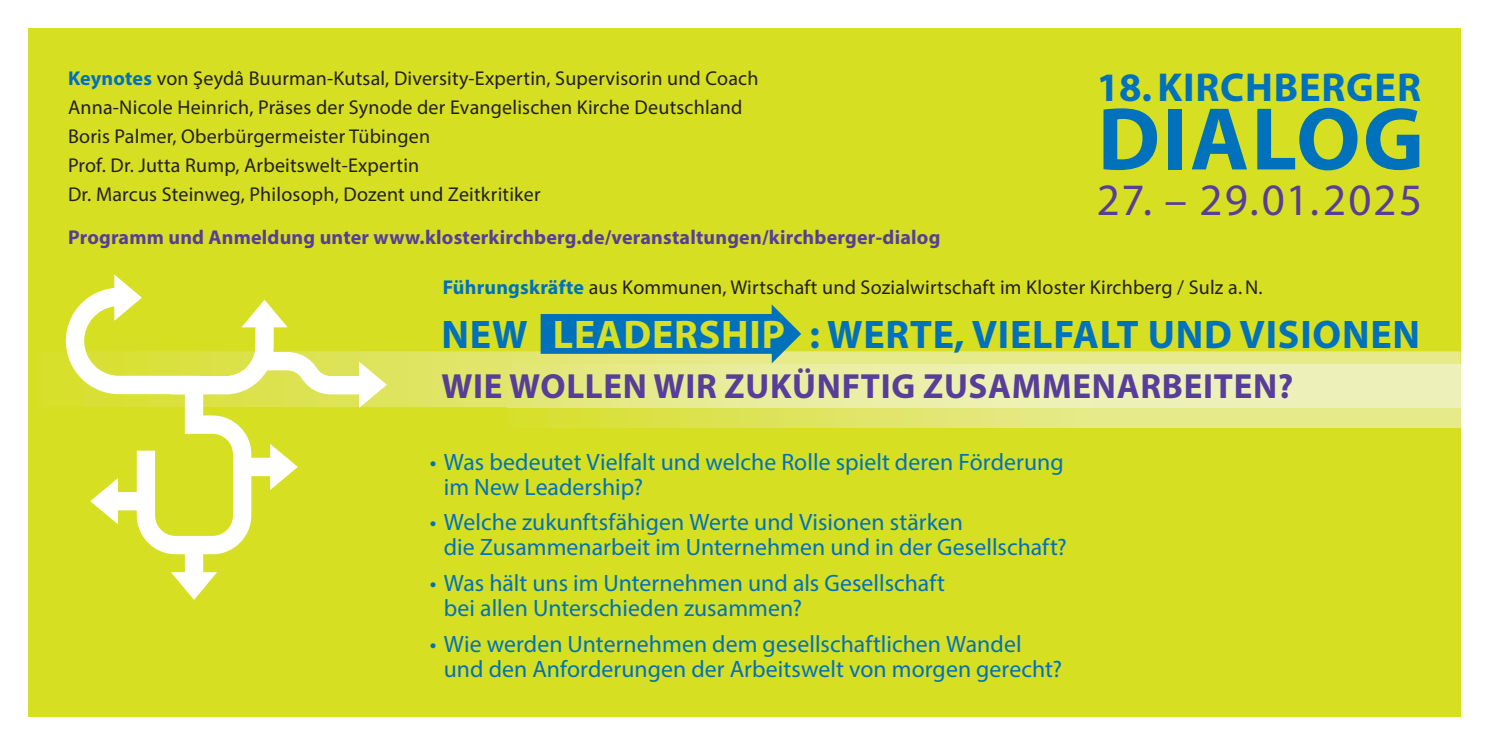
<style>
.page{position:relative;width:1489px;height:745px;background:#fff}
.page>*{position:absolute;margin:0;border:0;box-sizing:border-box;transform-origin:0 0}
.t1{font:700 89.75px "Myriad Pro";letter-spacing:.025em;color:#0072bc}
.t2{font:45px "Myriad Pro";letter-spacing:.045em;color:#573e99}
.t3{font:700 40.5px "Myriad Pro";letter-spacing:.02em;color:#0072bc}
.t4{font:700 40px "Myriad Pro";letter-spacing:.02em;color:#0072bc}
.t5{font:700 35px "Myriad Pro";letter-spacing:.02em;color:#573e99}
.t6{font:23.75px/25px "Myriad Pro";letter-spacing:.005em;color:#0072bc}
.t7{font:20px/28.8px "Myriad Pro";letter-spacing:.01em;color:#231f20}
.t8{font:700 20px "Myriad Pro";letter-spacing:.01em;color:#573e99}
.s1{font-weight:700;color:#0072bc}
.s2{color:#d6df21}
</style>
<div class="page">
<div style="left:28px;top:28px;width:1432px;height:688px;background:#d6df21"></div>
<svg style="left:508px;top:407px;width:952px;height:20px;background:#e1e670"></svg>
<svg style="left:387px;top:351px;width:1073px;height:56px;background:#e3e777"></svg>
<img style="left:508px;top:364px;width:952px;height:43px">
<svg style="left:66px;top:274px;width:321px;height:325px"></svg>
<svg style="left:540px;top:304px;width:261px;height:59px"></svg>
<p class="t7" style="left:68px;top:64px;width:692px"><span class="s1">Keynotes</span> von Şeydâ Buurman-Kutsal, Diversity-Expertin, Supervisorin und Coach Anna-Nicole Heinrich, Präses der Synode der Evangelischen Kirche Deutschland Boris Palmer, Oberbürgermeister Tübingen<br>Prof. Dr. Jutta Rump, Arbeitswelt-Expertin<br>Dr. Marcus Steinweg, Philosoph, Dozent und Zeitkritiker</p>
<p class="t8" style="left:68px;top:223px;width:873px">Programm und Anmeldung unter www.klosterkirchberg.de/veranstaltungen/kirchberger-dialog</p>
<h3 class="t3" style="left:1096px;top:61px;width:326px">18. KIRCHBERGER</h3>
<h1 class="t1" style="left:1097px;top:80px;width:328px">DIALOG</h1>
<h2 class="t2" style="left:1096px;top:172px;width:327px">27. – 29.01.2025</h2>
<p class="t7" style="left:443px;top:272px;width:821px"><span class="s1">Führungskräfte</span> aus Kommunen, Wirtschaft und Sozialwirtschaft im Kloster Kirchberg / Sulz a. N.</p>
<h3 class="t4" style="left:441px;top:308px;width:980px">NEW <span class="s2">LEADERSHIP</span> : WERTE, VIELFALT UND VISIONEN</h3>
<h3 class="t5" style="left:441px;top:363px;width:853px">WIE WOLLEN WIR ZUKÜNFTIG ZUSAMMENARBEITEN?</h3>
<p class="t6" style="left:444px;top:448px;width:621px;text-indent:-14px">• Was bedeutet Vielfalt und welche Rolle spielt deren Förderung im New Leadership?</p>
<p class="t6" style="left:444px;top:509px;width:624px;text-indent:-14px">• Welche zukunftsfähigen Werte und Visionen stärken<br>die Zusammenarbeit im Unternehmen und in der Gesellschaft?</p>
<p class="t6" style="left:444px;top:569px;width:502px;text-indent:-14px">• Was hält uns im Unternehmen und als Gesellschaft bei allen Unterschieden zusammen?</p>
<p class="t6" style="left:444px;top:630px;width:619px;text-indent:-14px">• Wie werden Unternehmen dem gesellschaftlichen Wandel und den Anforderungen der Arbeitswelt von morgen gerecht?</p>
</div>
